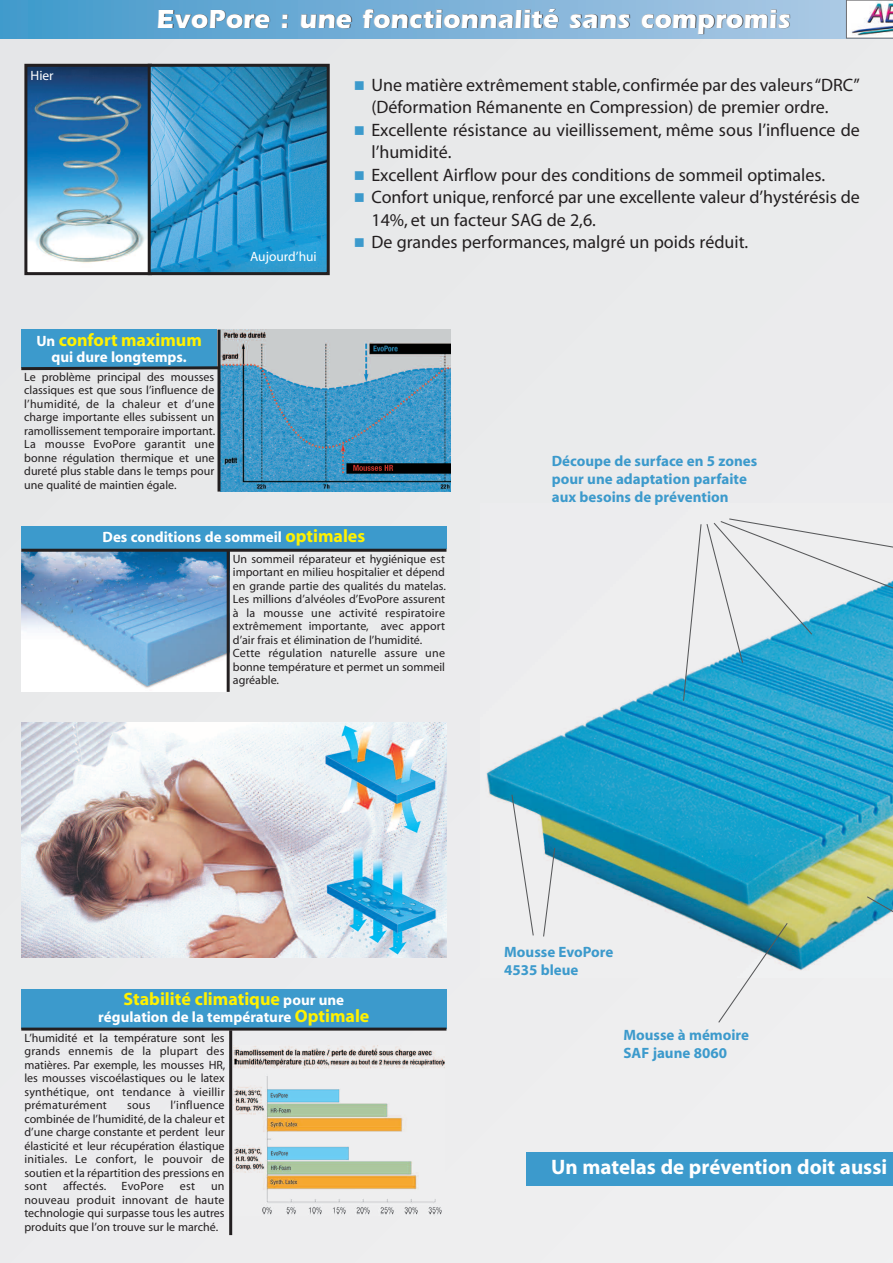
<style>
.page{position:relative;width:893px;height:1263px;background:#eaebec}
.page>*{position:absolute;margin:0;border:0;box-sizing:border-box;transform-origin:0 0}
.t1{font:700 27px "Itc Eras";color:#fff}
.t2{font:700 21px "Myriad";color:#fff}
.t3{font:18px/22.5px "Myriad";color:#231f20}
.t4{font:700 18px "Myriad";color:#fff101}
.t5{font:700 15px/18px "Myriad";color:#3c9acc}
.t6{font:700 15px "Myriad";color:#fff}
.t7{font:13.5px "Myriad";color:#fff}
.t8{font:12px/13.5px "Myriad";color:#231f20;text-align:justify}
.t9{font:12px "Myriad";letter-spacing:.02em;color:#231f20}
.s1{font-size:15px;color:#fff}
.s2{font-size:18px;color:#fff101}
</style>
<div class="page">
<img style="left:486px;top:678px;width:407px;height:292px">
<div style="left:0;top:0;width:893px;height:38px;background:linear-gradient(to right,#439acb,#b3cbe6)"></div>
<svg style="left:846px;top:0;width:47px;height:38px;background:#cfcfd8"></svg>
<div style="left:526px;top:1152px;width:367px;height:34px;background:#3c9acc"></div>
<img style="left:21px;top:723px;width:425px;height:235px">
<div style="left:21px;top:330px;width:196px;height:38px;background:#3c9acc"></div>
<div style="left:21px;top:526px;width:425px;height:23px;background:#3c9acc"></div>
<div style="left:21px;top:989px;width:425px;height:40px;background:#3c9acc"></div>
<img style="left:221px;top:330px;width:229px;height:161px">
<img style="left:21px;top:552px;width:206px;height:140px">
<hr style="left:218px;top:330px;width:3px;height:162px;background:#231f20">
<svg style="left:21px;top:365px;width:202px;height:7px"></svg>
<img style="left:325px;top:724px;width:112px;height:110px">
<img style="left:325px;top:848px;width:112px;height:109px">
<img style="left:234px;top:1046px;width:210px;height:169px">
<hr style="left:21px;top:549px;width:425px;height:3px;background:#231f20">
<hr style="left:227px;top:550px;width:3px;height:142px;background:#231f20">
<hr style="left:229px;top:1030px;width:3px;height:205px;background:#231f20">
<hr style="left:21px;top:1027px;width:425px;height:3px;background:#231f20">
<img style="left:28px;top:68px;width:120px;height:203px">
<div style="left:24px;top:64px;width:128px;height:211px;border:3px solid #231f20"></div>
<svg style="left:152px;top:68px;width:174px;height:203px;background:#3596c8"></svg>
<div style="left:148px;top:64px;width:182px;height:211px;border:3px solid #231f20"></div>
<svg style="left:682px;top:518px;width:211px;height:184px"></svg>
<svg style="left:866px;top:895px;width:27px;height:75px"></svg>
<svg style="left:717px;top:922px;width:72px;height:101px"></svg>
<svg style="left:511px;top:793px;width:23px;height:144px"></svg>
<svg style="left:542px;top:847px;width:14px;height:91px"></svg>
<p class="t7" style="left:31px;top:70px;width:25px">Hier</p>
<h1 class="t1" style="left:156px;top:9px;width:635px">EvoPore : une fonctionnalité sans compromis</h1>
<p class="t7" style="left:250px;top:251px;width:68px">Aujourd’hui</p>
<p class="t3" style="left:371px;top:75px;width:490px">Une matière extrêmement stable, confirmée par des valeurs“DRC” (Déformation Rémanente en Compression) de premier ordre.<br>Excellente résistance au vieillissement, même sous l’influence de l’humidité.<br>Excellent Airflow pour des conditions de sommeil optimales.<br>Confort unique,renforcé par une excellente valeur d’hystérésis de 14%, et un facteur SAG de 2,6.<br>De grandes performances, malgré un poids réduit.</p>
<h3 class="t4" style="left:36px;top:333px;width:167px"><span class="s1">Un</span> confort maximum</h3>
<p class="t6" style="left:51px;top:351px;width:137px">qui dure longtemps.</p>
<p class="t8" style="left:24px;top:371px;width:193px">Le problème principal des mousses classiques est que sous l’influence de l’humidité, de la chaleur et d’une charge importante elles subissent un ramollissement temporaire important.<br>La mousse EvoPore garantit une bonne régulation thermique et une dureté plus stable dans le temps pour une qualité de maintien égale.</p>
<p class="t6" style="left:102px;top:531px;width:264px">Des conditions de sommeil <span class="s2">optimales</span></p>
<p class="t8" style="left:233px;top:553px;width:215px;text-align:left">Un sommeil réparateur et hygiénique est important en milieu hospitalier et dépend en grande partie des qualités du matelas.<br>Les millions d’alvéoles d’EvoPore assurent à la mousse une activité respiratoire extrêmement importante, avec apport d’air frais et élimination de l’humidité.<br>Cette régulation naturelle assure une bonne température et permet un sommeil agréable.</p>
<p class="t5" style="left:552px;top:453px;width:207px">Découpe de surface en 5 zones pour une adaptation parfaite aux besoins de prévention</p>
<h3 class="t4" style="left:124px;top:993px;width:222px">Stabilité climatique <span class="s1">pour une</span></h3>
<p class="t6" style="left:98px;top:1011px;width:273px">régulation de la température <span class="s2">Optimale</span></p>
<p class="t8" style="left:24px;top:1032px;width:203px">L’humidité et la température sont les grands ennemis de la plupart des matières. Par exemple, les mousses HR, les mousses viscoélastiques ou le latex synthétique, ont tendance à vieillir prématurément</p>
<p class="t8" style="left:24px;top:1100px;width:202px;text-indent:146px">l’influence combinée de l’humidité, de la chaleur et d’une charge constante et perdent leur élasticité et leur récupération élastique initiales. Le confort, le pouvoir de soutien et la répartition des pressions en sont</p>
<p class="t8" style="left:127px;top:1100px;width:25px">sous</p>
<p class="t9" style="left:63px;top:1182px;width:45px">affectés.</p>
<p class="t8" style="left:122px;top:1181px;width:44px">EvoPore</p>
<p class="t8" style="left:180px;top:1181px;width:17px">est</p>
<p class="t8" style="left:24px;top:1181px;width:202px;text-indent:187px">un nouveau produit innovant de haute technologie qui surpasse tous les autres produits que l’on trouve sur le marché.</p>
<p class="t5" style="left:504px;top:944px;width:110px">Mousse EvoPore<br>4535 bleue</p>
<p class="t5" style="left:623px;top:1027px;width:127px">Mousse à mémoire<br>SAF jaune 8060</p>
<h2 class="t2" style="left:551px;top:1159px;width:338px">Un matelas de prévention doit aussi</h2>
</div>
